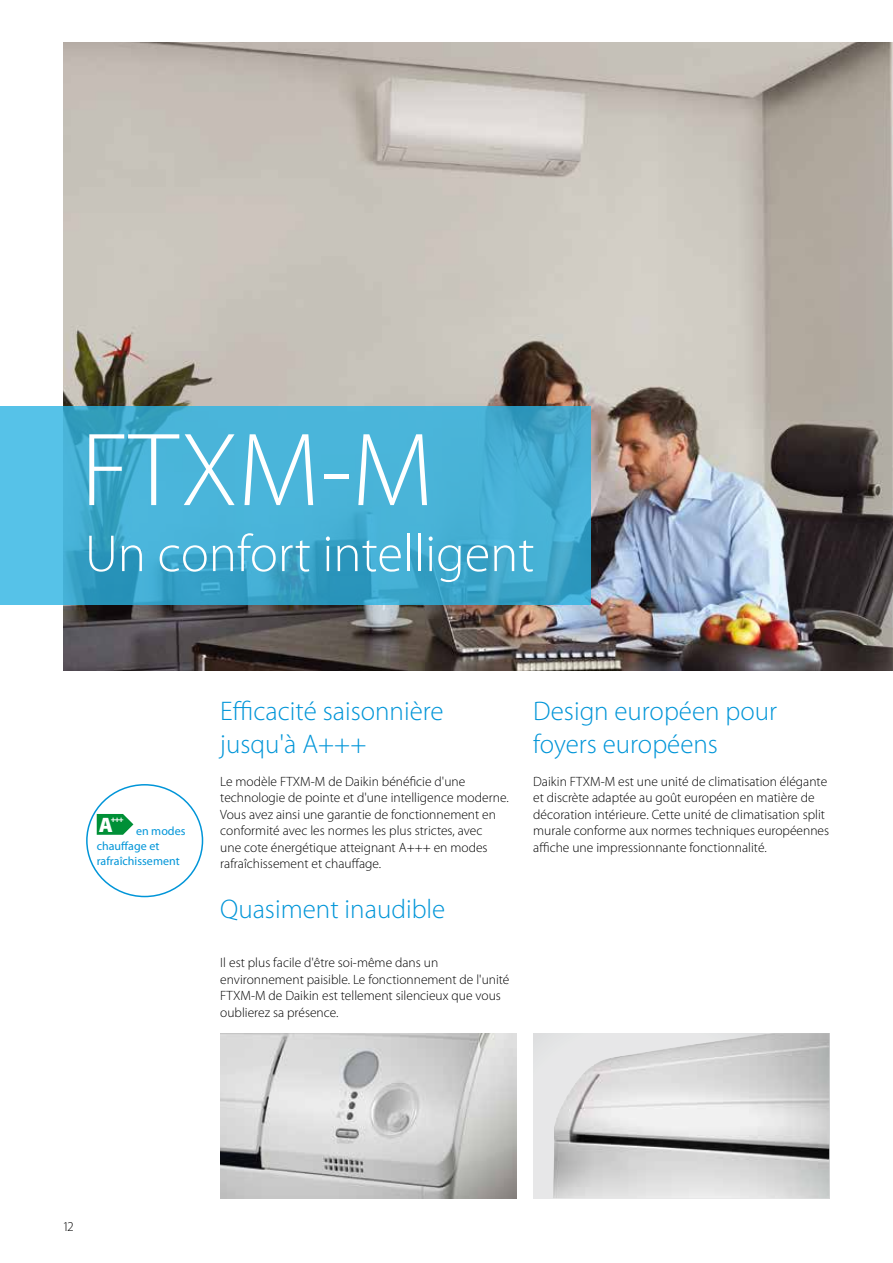
<style>
.page{position:relative;width:893px;height:1263px;background:#fff}
.page>*{position:absolute;margin:0;border:0;box-sizing:border-box;transform-origin:0 0}
.t1{font:300 105px "Myriad Pro";color:#fff}
.t2{font:300 52.5px "Myriad Pro";color:#fff}
.t3{font:300 27px/33px "Myriad Pro";color:#0095d8}
.t4{font:900 21px "Myriad Pro";color:#fff}
.t5{font:300 13.5px/16.5px "Myriad Pro";color:#000}
.t6{font:12px/15px "Myriad Pro";color:#0095d8}
.t7{font:900 8.1px "Myriad Pro";color:#fff}
</style>
<div class="page">
<img style="left:64px;top:43px;width:829px;height:627px">
<svg style="left:0;top:406px;width:591px;height:199px;background:#44aed3"></svg>
<div style="left:86px;top:784px;width:117px;height:113px;border:2px solid #0095d8;border-radius:50%"></div>
<svg style="left:97px;top:814px;width:36px;height:21px"></svg>
<img style="left:220px;top:1033px;width:296px;height:165px">
<div style="left:533px;top:1033px;width:296px;height:165px;background:#e7e7e8"></div>
<img style="left:553px;top:1033px;width:276px;height:165px">
<h1 class="t1" style="left:81px;top:407px;width:354px">FTXM-M</h1>
<h2 class="t2" style="left:85px;top:522px;width:451px">Un confort intelligent</h2>
<h3 class="t4" style="left:99px;top:811px;width:16px">A</h3>
<p class="t7" style="left:111px;top:814px;width:14px">+++</p>
<p class="t6" style="left:97px;top:823px;width:90px;text-indent:39px">en modes chauffage et rafraîchissement</p>
<h3 class="t3" style="left:220px;top:694px;width:225px">Efficacité saisonnière jusqu'à A+++</h3>
<p class="t5" style="left:220px;top:773px;width:290px">Le modèle FTXM-M de Daikin bénéficie d'une technologie de pointe et d'une intelligence moderne.<br>Vous avez ainsi une garantie de fonctionnement en conformité avec les normes les plus strictes, avec<br>une cote énergétique atteignant A+++ en modes rafraîchissement et chauffage.</p>
<h3 class="t3" style="left:220px;top:892px;width:227px">Quasiment inaudible</h3>
<p class="t5" style="left:220px;top:954px;width:291px">Il est plus facile d'être soi-même dans un environnement paisible. Le fonctionnement de l'unité FTXM-M de Daikin est tellement silencieux que vous oublierez sa présence.</p>
<h3 class="t3" style="left:533px;top:694px;width:245px">Design européen pour foyers européens</h3>
<p class="t5" style="left:533px;top:773px;width:297px">Daikin FTXM-M est une unité de climatisation élégante et discrète adaptée au goût européen en matière de décoration intérieure. Cette unité de climatisation split murale conforme aux normes techniques européennes affiche une impressionnante fonctionnalité.</p>
<p class="t5" style="left:64px;top:1218px;width:9px">12</p>
</div>
